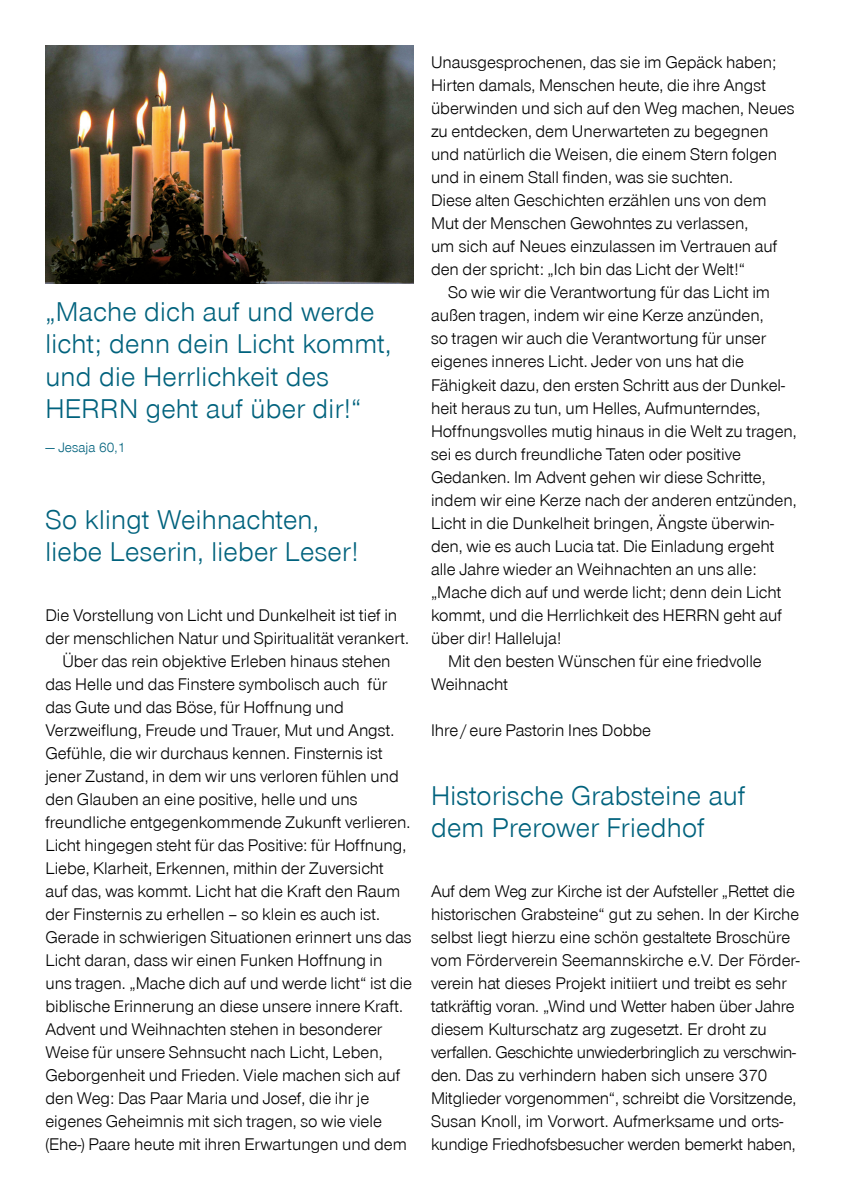
<style>
.page{position:relative;width:845px;height:1191px;background:#fff}
.page>*{position:absolute;margin:0;border:0;box-sizing:border-box;transform-origin:0 0}
.t1{font:28px/32px "Nordkirchen Font";letter-spacing:.01em;color:#00627d}
.t2{font:17.4px/23px "Nordkirchen Font";color:#000}
.t3{font:14px "Nordkirchen Font";letter-spacing:.005em;color:#00627d}
</style>
<div class="page">
<img style="left:45px;top:45px;width:369px;height:238px">
<h1 class="t1" style="left:45px;top:296px;width:347px">„Mache dich auf und werde licht; denn dein Licht kommt, und die Herrlichkeit des<br>HERRN geht auf über dir!“</h1>
<p class="t3" style="left:45px;top:439px;width:82px">— Jesaja 60,1</p>
<h1 class="t1" style="left:45px;top:503px;width:314px">So klingt Weihnachten, liebe Leserin, lieber Leser!</h1>
<p class="t2" style="left:45px;top:603px;width:353px">Die Vorstellung von Licht und Dunkelheit ist tief in</p>
<p class="t2" style="left:45px;top:626px;width:365px">der menschlichen Natur und Spiritualität verankert.</p>
<p class="t2" style="left:62px;top:649px;width:330px">Über das rein objektive Erleben hinaus stehen</p>
<p class="t2" style="left:45px;top:672px;width:343px">das Helle und das Finstere symbolisch auch für</p>
<p class="t2" style="left:45px;top:695px;width:300px">das Gute und das Böse, für Hoffnung und</p>
<p class="t2" style="left:45px;top:718px;width:350px">Verzweiflung, Freude und Trauer, Mut und Angst.</p>
<p class="t2" style="left:45px;top:741px;width:339px">Gefühle, die wir durchaus kennen. Finsternis ist</p>
<p class="t2" style="left:45px;top:764px;width:355px">jener Zustand, in dem wir uns verloren fühlen und</p>
<p class="t2" style="left:45px;top:787px;width:314px">den Glauben an eine positive, helle und uns</p>
<p class="t2" style="left:45px;top:810px;width:366px">freundliche entgegenkommende Zukunft verlieren.</p>
<p class="t2" style="left:45px;top:833px;width:362px">Licht hingegen steht für das Positive: für Hoffnung,</p>
<p class="t2" style="left:45px;top:856px;width:340px">Liebe, Klarheit, Erkennen, mithin der Zuversicht</p>
<p class="t2" style="left:45px;top:879px;width:356px">auf das, was kommt. Licht hat die Kraft den Raum</p>
<p class="t2" style="left:45px;top:902px;width:336px">der Finsternis zu erhellen – so klein es auch ist.</p>
<p class="t2" style="left:45px;top:925px;width:368px">Gerade in schwierigen Situationen erinnert uns das</p>
<p class="t2" style="left:45px;top:948px;width:339px">Licht daran, dass wir einen Funken Hoffnung in</p>
<p class="t2" style="left:45px;top:971px;width:368px">uns tragen. „Mache dich auf und werde licht“ ist die</p>
<p class="t2" style="left:45px;top:994px;width:359px">biblische Erinnerung an diese unsere innere Kraft.</p>
<p class="t2" style="left:45px;top:1017px;width:338px">Advent und Weihnachten stehen in besonderer</p>
<p class="t2" style="left:45px;top:1040px;width:339px">Weise für unsere Sehnsucht nach Licht, Leben,</p>
<p class="t2" style="left:45px;top:1063px;width:356px">Geborgenheit und Frieden. Viele machen sich auf</p>
<p class="t2" style="left:45px;top:1086px;width:325px">den Weg: Das Paar Maria und Josef, die ihr je</p>
<p class="t2" style="left:45px;top:1109px;width:338px">eigenes Geheimnis mit sich tragen, so wie viele</p>
<p class="t2" style="left:45px;top:1132px;width:363px">(Ehe-) Paare heute mit ihren Erwartungen und dem</p>
<p class="t2" style="left:431px;top:51px;width:365px">Unausgesprochenen, das sie im Gepäck haben; Hirten damals, Menschen heute, die ihre Angst überwinden und sich auf den Weg machen, Neues zu entdecken, dem Unerwarteten zu begegnen und natürlich die Weisen, die einem Stern folgen und in einem Stall finden, was sie suchten.<br>Diese alten Geschichten erzählen uns von dem Mut der Menschen Gewohntes zu verlassen,<br>um sich auf Neues einzulassen im Vertrauen auf den der spricht: „Ich bin das Licht der Welt!“</p>
<p class="t2" style="left:448px;top:281px;width:323px">So wie wir die Verantwortung für das Licht im</p>
<p class="t2" style="left:431px;top:304px;width:334px">außen tragen, indem wir eine Kerze anzünden,</p>
<p class="t2" style="left:431px;top:327px;width:337px">so tragen wir auch die Verantwortung für unser</p>
<p class="t2" style="left:431px;top:350px;width:315px">eigenes inneres Licht. Jeder von uns hat die</p>
<p class="t2" style="left:431px;top:373px;width:355px">Fähigkeit dazu, den ersten Schritt aus der Dunkel-</p>
<p class="t2" style="left:431px;top:396px;width:331px">heit heraus zu tun, um Helles, Aufmunterndes,</p>
<p class="t2" style="left:431px;top:419px;width:367px">Hoffnungsvolles mutig hinaus in die Welt zu tragen,</p>
<p class="t2" style="left:431px;top:442px;width:311px">sei es durch freundliche Taten oder positive</p>
<p class="t2" style="left:431px;top:465px;width:336px">Gedanken. Im Advent gehen wir diese Schritte,</p>
<p class="t2" style="left:431px;top:488px;width:367px">indem wir eine Kerze nach der anderen entzünden,</p>
<p class="t2" style="left:431px;top:511px;width:345px">Licht in die Dunkelheit bringen, Ängste überwin-</p>
<p class="t2" style="left:431px;top:534px;width:345px">den, wie es auch Lucia tat. Die Einladung ergeht</p>
<p class="t2" style="left:431px;top:557px;width:327px">alle Jahre wieder an Weihnachten an uns alle:</p>
<p class="t2" style="left:431px;top:580px;width:352px">„Mache dich auf und werde licht; denn dein Licht</p>
<p class="t2" style="left:431px;top:603px;width:352px">kommt, und die Herrlichkeit des HERRN geht auf</p>
<p class="t2" style="left:431px;top:626px;width:132px">über dir! Halleluja!</p>
<p class="t2" style="left:448px;top:649px;width:315px">Mit den besten Wünschen für eine friedvolle</p>
<p class="t2" style="left:431px;top:672px;width:79px">Weihnacht</p>
<p class="t2" style="left:431px;top:718px;width:222px">Ihre/eure Pastorin Ines Dobbe</p>
<h1 class="t1" style="left:431px;top:779px;width:316px">Historische Grabsteine auf dem Prerower Friedhof</h1>
<p class="t2" style="left:431px;top:879px;width:370px">Auf dem Weg zur Kirche ist der Aufsteller „Rettet die historischen Grabsteine“ gut zu sehen. In der Kirche selbst liegt hierzu eine schön gestaltete Broschüre vom Förderverein Seemannskirche e.V. Der Förder&shy;verein hat dieses Projekt initiiert und treibt es sehr tatkräftig voran. „Wind und Wetter haben über Jahre diesem Kulturschatz arg zugesetzt. Er droht zu verfallen. Geschichte unwiederbringlich zu verschwin&shy;den. Das zu verhindern haben sich unsere 370<br>Mitglieder vorgenommen“, schreibt die Vorsitzende, Susan Knoll, im Vorwort. Aufmerksame und orts&shy;kundige Friedhofsbesucher werden bemerkt haben,</p>
</div>
